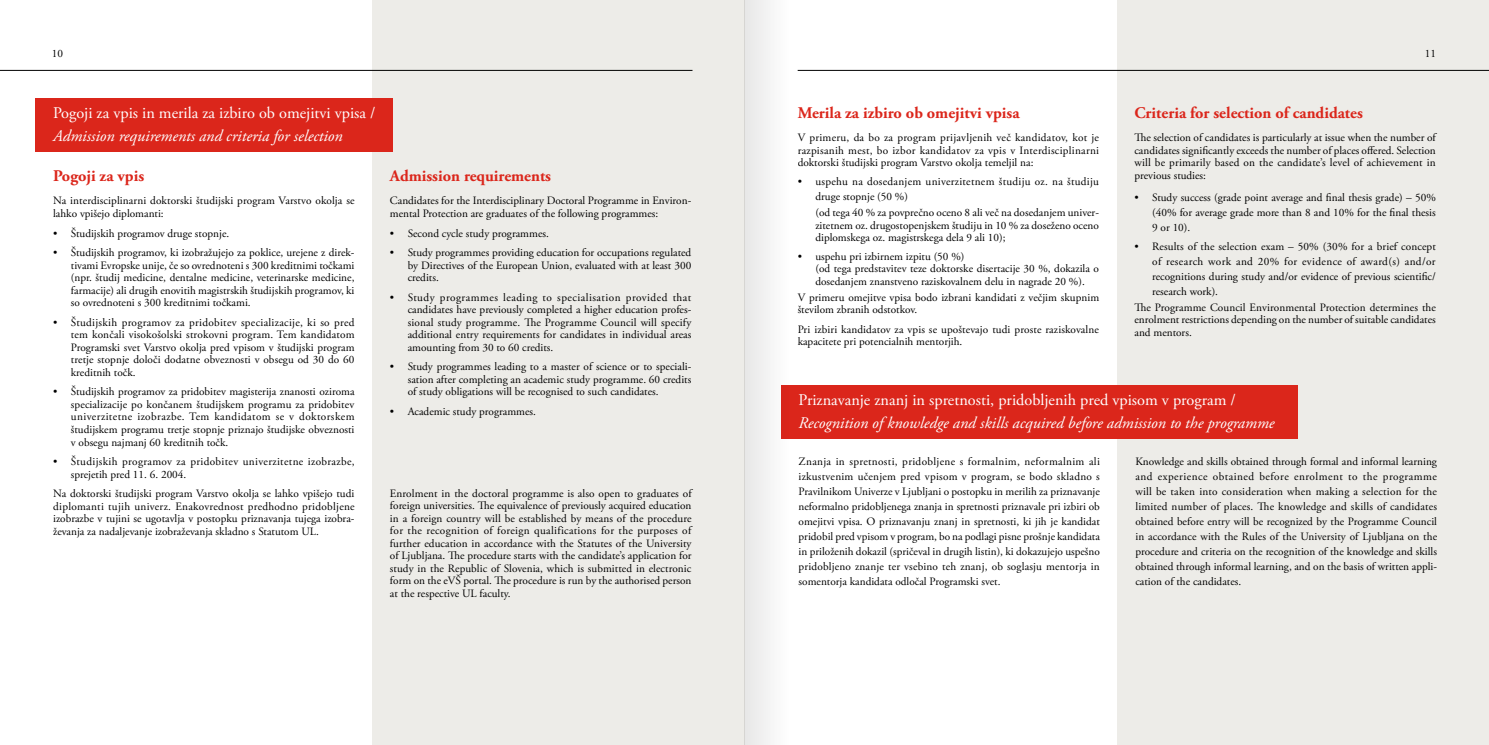
<style>
.page{position:relative;width:1489px;height:745px;background:#fff}
.page>*{position:absolute;margin:0;border:0;box-sizing:border-box;transform-origin:0 0}
.t1{font:italic 16.25px "Adobe Garamond Pro";color:#fff}
.t2{font:16.25px "Adobe Garamond Pro";color:#fff}
.t3{font:700 16.25px "Adobe Garamond Pro";color:#db261b}
.t4{font:11.25px/12.5px "Adobe Garamond Pro";color:#000;text-align:justify}
.t5{font:11.25px/12.5px "Adobe Garamond Pro";letter-spacing:.03em;color:#000}
.t6{font:11.25px/15px "Adobe Garamond Pro";letter-spacing:.025em;color:#000}
</style>
<div class="page">
<div style="left:1117px;top:0;width:371px;height:744px;background:#edece8"></div>
<div style="left:372px;top:0;width:372px;height:744px;background:#edece8"></div>
<hr style="left:0;top:70px;width:692px;height:1px;background:#000">
<hr style="left:797px;top:70px;width:691px;height:1px;background:#000">
<div style="left:35px;top:98px;width:358px;height:53px;background:#db261b"></div>
<div style="left:780px;top:384px;width:517px;height:54px;background:#db261b"></div>
<div style="left:744px;top:0;width:53px;height:744px;background:linear-gradient(to right,#e8eded,#fff4f3)"></div>
<p class="t4" style="left:52px;top:48px;width:13px">10</p>
<p class="t4" style="left:1424px;top:48px;width:13px">11</p>
<h1 class="t2" style="left:53px;top:103px;width:324px">Pogoji za vpis in merila za izbiro ob omejitvi vpisa /</h1>
<h1 class="t1" style="left:53px;top:126px;width:291px">Admission requirements and criteria for selection</h1>
<h1 class="t3" style="left:53px;top:166px;width:93px">Pogoji za vpis</h1>
<p class="t4" style="left:53px;top:195px;width:303px">Na interdisciplinarni doktorski študijski program Varstvo okolja se lahko vpišejo diplomanti:</p>
<p class="t4" style="left:53px;top:227px;width:178px">• Študijskih programov druge stopnje.</p>
<p class="t4" style="left:71px;top:246px;width:285px;text-indent:-18px">• Študijskih programov, ki izobražujejo za poklice, urejene z direk&shy;tivami Evropske unije, če so ovrednoteni s 300 kreditnimi točkami (npr. študij medicine, dentalne medicine, veterinarske medicine, farmacije) ali drugih enovitih magistrskih študijskih programov, ki so ovrednoteni s 300 kreditnimi točkami.</p>
<p class="t4" style="left:71px;top:316px;width:285px;text-indent:-18px">• Študijskih programov za pridobitev specializacije, ki so pred tem končali visokošolski strokovni program. Tem kandidatom Programski svet Varstvo okolja pred vpisom v študijski program tretje stopnje določi dodatne obveznosti v obsegu od 30 do 60 kreditnih točk.</p>
<p class="t4" style="left:71px;top:386px;width:285px;text-indent:-18px">• Študijskih programov za pridobitev magisterija znanosti oziroma specializacije po končanem študijskem programu za pridobitev univerzitetne izobrazbe. Tem kandidatom se v doktorskem študijskem programu tretje stopnje priznajo študijske obveznosti v obsegu najmanj 60 kreditnih točk.</p>
<p class="t5" style="left:71px;top:455px;width:285px;text-indent:-18px">• Študijskih programov za pridobitev univerzitetne izobrazbe, sprejetih pred 11. 6. 2004.</p>
<p class="t4" style="left:53px;top:487px;width:303px">Na doktorski študijski program Varstvo okolja se lahko vpišejo tudi diplomanti tujih univerz. Enakovrednost predhodno pridobljene izobrazbe v tujini se ugotavlja v postopku priznavanja tujega izobra&shy;ževanja za nadaljevanje izobraževanja skladno s Statutom UL.</p>
<h1 class="t3" style="left:390px;top:166px;width:163px">Admission requirements</h1>
<p class="t4" style="left:390px;top:195px;width:303px">Candidates for the Interdisciplinary Doctoral Programme in Environ&shy;mental Protection are graduates of the following programmes:</p>
<p class="t4" style="left:390px;top:227px;width:160px">• Second cycle study programmes.</p>
<p class="t4" style="left:407px;top:246px;width:285px;text-indent:-18px">• Study programmes providing education for occupations regulated by Directives of the European Union, evaluated with at least 300 credits.</p>
<p class="t4" style="left:407px;top:291px;width:285px;text-indent:-18px">• Study programmes leading to specialisation provided that candidates have previously completed a higher education profes&shy;sional study programme. The Programme Council will specify additional entry requirements for candidates in individual areas amounting from 30 to 60 credits.</p>
<p class="t4" style="left:407px;top:361px;width:285px;text-indent:-18px">• Study programmes leading to a master of science or to speciali&shy;sation after completing an academic study programme. 60 credits of study obligations will be recognised to such candidates.</p>
<p class="t4" style="left:390px;top:405px;width:147px">• Academic study programmes.</p>
<p class="t4" style="left:390px;top:487px;width:303px">Enrolment in the doctoral programme is also open to graduates of foreign universities. The equivalence of previously acquired education in a foreign country will be established by means of the procedure for the recognition of foreign qualifications for the purposes of further education in accordance with the Statutes of the University of Ljubljana. The procedure starts with the candidate’s application for study in the Republic of Slovenia, which is submitted in electronic form on the eVŠ portal. The procedure is run by the authorised person at the respective UL faculty.</p>
<h1 class="t3" style="left:797px;top:103px;width:223px">Merila za izbiro ob omejitvi vpisa</h1>
<p class="t4" style="left:797px;top:132px;width:303px">V primeru, da bo za program prijavljenih več kandidatov, kot je razpisanih mest, bo izbor kandidatov za vpis v Interdisciplinarni doktorski študijski program Varstvo okolja temeljil na:</p>
<p class="t6" style="left:815px;top:174px;width:285px;text-indent:-18px">• uspehu na dosedanjem univerzitetnem študiju oz. na študiju druge stopnje (50 %)</p>
<p class="t4" style="left:815px;top:206px;width:285px">(od tega 40 % za povprečno oceno 8 ali več na dosedanjem univer&shy;zitetnem oz. drugostopenjskem študiju in 10 % za doseženo oceno diplomskega oz. magistrskega dela 9 ali 10);</p>
<p class="t4" style="left:815px;top:250px;width:285px;text-align:left;text-indent:-18px">• uspehu pri izbirnem izpitu (50 %)<br>(od tega predstavitev teze doktorske disertacije 30 %, dokazila o dosedanjem znanstveno raziskovalnem delu in nagrade 20 %).</p>
<p class="t4" style="left:797px;top:291px;width:303px">V primeru omejitve vpisa bodo izbrani kandidati z večjim skupnim številom zbranih odstotkov.</p>
<p class="t4" style="left:797px;top:323px;width:303px">Pri izbiri kandidatov za vpis se upoštevajo tudi proste raziskovalne kapacitete pri potencialnih mentorjih.</p>
<h1 class="t3" style="left:1134px;top:103px;width:230px">Criteria for selection of candidates</h1>
<p class="t4" style="left:1134px;top:132px;width:303px">The selection of candidates is particularly at issue when the number of candidates significantly exceeds the number of places offered. Selection will be primarily based on the candidate’s level of achievement in previous studies:</p>
<p class="t4" style="left:1152px;top:190px;width:285px;line-height:15px;text-indent:-18px">• Study success (grade point average and final thesis grade) – 50% (40% for average grade more than 8 and 10% for the final thesis 9 or 10).</p>
<p class="t4" style="left:1152px;top:239px;width:285px;line-height:15px;text-indent:-18px">• Results of the selection exam – 50% (30% for a brief concept of research work and 20% for evidence of award(s) and/or recognitions during study and/or evidence of previous scientific/ research work).</p>
<p class="t4" style="left:1134px;top:301px;width:303px">The Programme Council Environmental Protection determines the enrolment restrictions depending on the number of suitable candidates and mentors.</p>
<h1 class="t2" style="left:798px;top:390px;width:439px">Priznavanje znanj in spretnosti, pridobljenih pred vpisom v program /</h1>
<h1 class="t1" style="left:798px;top:412px;width:477px">Recognition of knowledge and skills acquired before admission to the programme</h1>
<p class="t4" style="left:798px;top:453px;width:303px;line-height:15px">Znanja in spretnosti, pridobljene s formalnim, neformalnim ali izkustvenim učenjem pred vpisom v program, se bodo skladno s Pravilnikom Univerze v Ljubljani o postopku in merilih za priznavanje neformalno pridobljenega znanja in spretnosti priznavale pri izbiri ob omejitvi vpisa. O priznavanju znanj in spretnosti, ki jih je kandidat pridobil pred vpisom v program, bo na podlagi pisne prošnje kandidata in priloženih dokazil (spričeval in drugih listin), ki dokazujejo uspešno pridobljeno znanje ter vsebino teh znanj, ob soglasju mentorja in somentorja kandidata odločal Programski svet.</p>
<p class="t4" style="left:1135px;top:453px;width:303px;line-height:15px">Knowledge and skills obtained through formal and informal learning and experience obtained before enrolment to the programme will be taken into consideration when making a selection for the limited number of places. The knowledge and skills of candidates obtained before entry will be recognized by the Programme Council in accordance with the Rules of the University of Ljubljana on the procedure and criteria on the recognition of the knowledge and skills obtained through informal learning, and on the basis of written appli&shy;cation of the candidates.</p>
</div>
